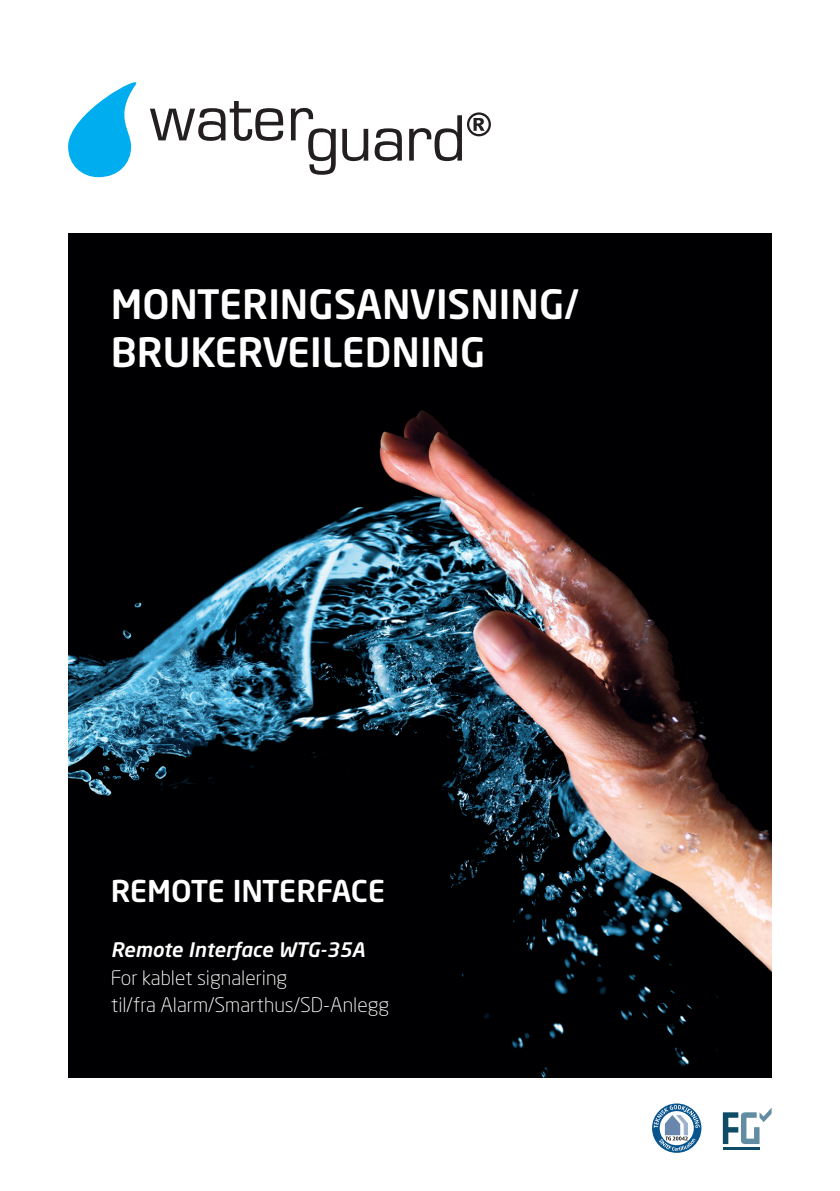
<style>
.page{position:relative;width:840px;height:1191px;background:#fff}
.page>*{position:absolute;margin:0;border:0;box-sizing:border-box;transform-origin:0 0}
.t1{font:500 40px "Neo Sans Std";color:#fff}
.t2{font:500 29.8px "Neo Sans Std";letter-spacing:-.02em;color:#fff}
.t3{font:300 19.8px "Neo Sans Std";color:#fff}
.t4{font:italic 500 19.8px "Neo Sans Std";color:#fff}
</style>
<div class="page">
<img style="left:68px;top:234px;width:703px;height:843px">
<div style="left:68px;top:803px;width:361px;height:274px;background:#000002"></div>
<svg style="left:68px;top:82px;width:215px;height:95px"></svg>
<svg style="left:291px;top:108px;width:44px;height:67px"></svg>
<svg style="left:342px;top:129px;width:26px;height:32px"></svg>
<svg style="left:374px;top:128px;width:27px;height:33px"></svg>
<svg style="left:409px;top:112px;width:81px;height:49px"></svg>
<svg style="left:722px;top:1108px;width:49px;height:36px"></svg>
<hr style="left:722px;top:1147px;width:37px;height:2px;background:#0d4b67">
<svg style="left:651px;top:1103px;width:50px;height:49px"></svg>
<svg style="left:653px;top:1104px;width:46px;height:47px"></svg>
<p class="t1" style="left:111px;top:279px;width:469px">MONTERINGSANVISNING/</p>
<p class="t1" style="left:111px;top:327px;width:376px">BRUKERVEILEDNING</p>
<p class="t2" style="left:111px;top:871px;width:276px">REMOTE INTERFACE</p>
<p class="t4" style="left:111px;top:937px;width:255px">Remote Interface WTG-35A</p>
<p class="t3" style="left:111px;top:965px;width:178px">For kablet signalering</p>
<p class="t3" style="left:111px;top:993px;width:280px">til/fra Alarm/Smarthus/SD-Anlegg</p>
</div>
